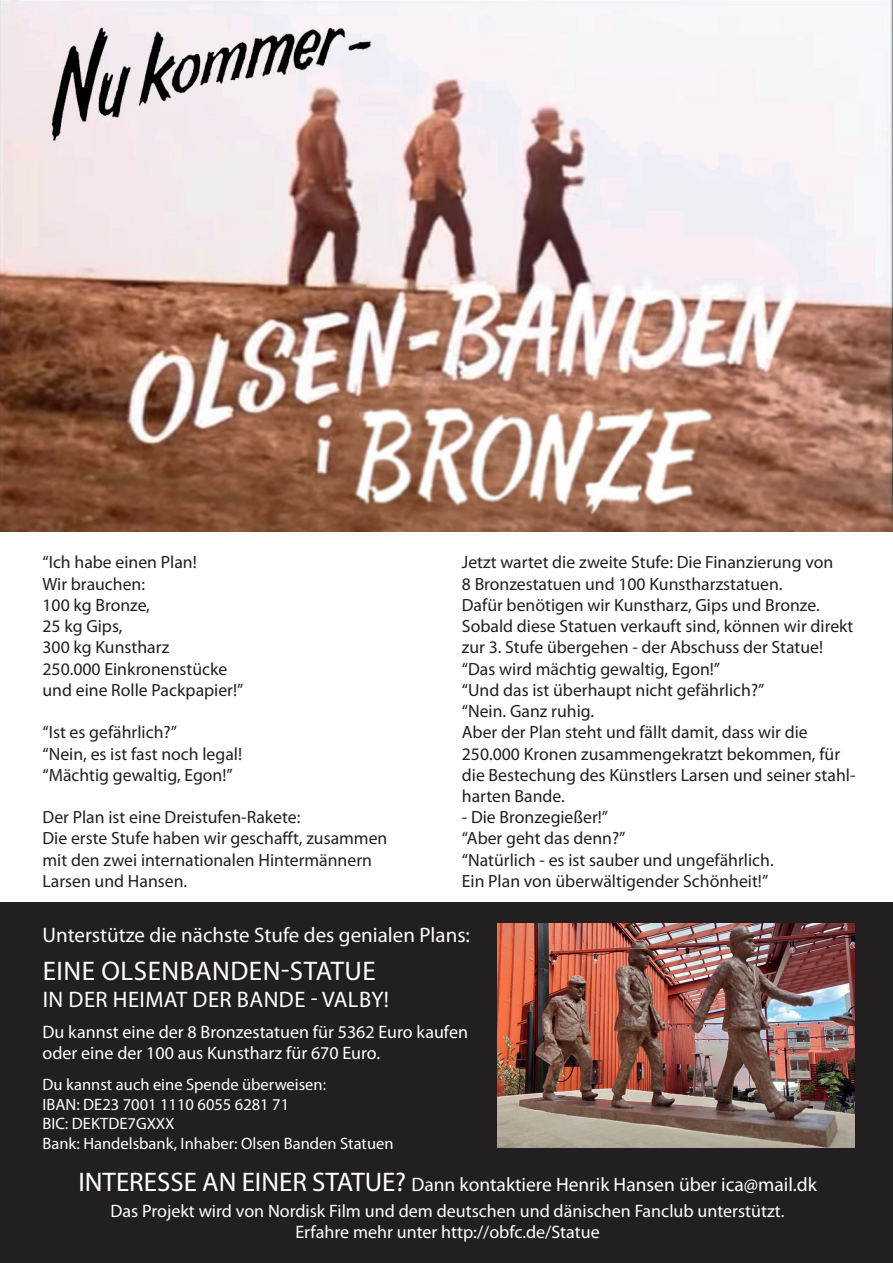
<style>
.page{position:relative;width:893px;height:1263px;background:#fff}
.page>*{position:absolute;margin:0;border:0;box-sizing:border-box;transform-origin:0 0}
.t1{font:27px "Myriad Pro";letter-spacing:.02em;color:#fff}
.t2{font:22.5px "Myriad Pro";letter-spacing:.015em;color:#fff}
.t3{font:21px "Myriad Pro";color:#fff}
.t4{font:19.5px "Myriad Pro";color:#fff}
.t5{font:18px/21.6px "Myriad Pro";color:#fff}
.t6{font:17.7px/21.3px "Myriad Pro";color:#231f20}
.t7{font:16.5px/19.8px "Myriad Pro";color:#fff}
.s1{font-size:27px}
</style>
<div class="page">
<img style="left:0;top:0;width:893px;height:532px">
<div style="left:0;top:902px;width:893px;height:361px;background:#231f20"></div>
<img style="left:497px;top:924px;width:358px;height:224px">
<p class="t6" style="left:462px;top:551px;width:395px">Jetzt wartet die zweite Stufe: Die Finanzierung von<br>8 Bronzestatuen und 100 Kunstharzstatuen.<br>Dafür benötigen wir Kunstharz, Gips und Bronze.<br>Sobald diese Statuen verkauft sind, können wir direkt zur 3. Stufe übergehen - der Abschuss der Statue! “Das wird mächtig gewaltig, Egon!”<br>“Und das ist überhaupt nicht gefährlich?”<br>“Nein. Ganz ruhig.<br>Aber der Plan steht und fällt damit, dass wir die 250.000 Kronen zusammengekratzt bekommen, für die Bestechung des Künstlers Larsen und seiner stahl&shy;harten Bande.</p>
<p class="t6" style="left:462px;top:806px;width:313px">- Die Bronzegießer!”<br>“Aber geht das denn?”<br>“Natürlich - es ist sauber und ungefährlich.<br>Ein Plan von überwältigender Schönheit!”</p>
<p class="t3" style="left:43px;top:922px;width:429px">Unterstütze die nächste Stufe des genialen Plans:</p>
<h1 class="t1" style="left:43px;top:954px;width:95px">Eine Olsenbanden</h1>
<h1 class="t1" style="left:281px;top:954px;width:96px">-STATUE</h1>
<p class="t2" style="left:43px;top:986px;width:40px">in der</p>
<p class="t2" style="left:113px;top:986px;width:93px">HEIMAT der</p>
<p class="t2" style="left:237px;top:986px;width:15px">bande</p>
<p class="t2" style="left:311px;top:986px;width:80px">- Valby!</p>
<p class="t5" style="left:43px;top:1021px;width:427px">Du kannst eine der 8 Bronzestatuen für 5362 Euro kaufen oder eine der 100 aus Kunstharz für 670 Euro.</p>
<p class="t7" style="left:43px;top:1074px;width:353px">Du kannst auch eine Spende überweisen:<br>IBAN: DE23 7001 1110 6055 6281 71<br>BIC: DEKTDE7GXXX<br>Bank: Handelsbank, Inhaber: Olsen Banden Statuen</p>
<h1 class="t1" style="left:78px;top:1165px;width:22px">Interesse</h1>
<h1 class="t1" style="left:202px;top:1165px;width:54px">an einer</h1>
<h1 class="t1" style="left:312px;top:1165px;width:29px">Statue</h1>
<p class="t4" style="left:395px;top:1172px;width:423px"><span class="s1">?</span> Dann kontaktiere Henrik Hansen über ica@mail.dk</p>
<p class="t5" style="left:111px;top:1200px;width:675px;text-align:center">Das Projekt wird von Nordisk Film und dem deutschen und dänischen Fanclub unterstützt.<br>Erfahre mehr unter http://obfc.de/Statue</p>
<p class="t6" style="left:43px;top:551px;width:202px">“Ich habe einen Plan!<br>Wir brauchen:<br>100 kg Bronze,<br>25 kg Gips,<br>300 kg Kunstharz<br>250.000 Einkronenstücke und eine Rolle Packpapier!”</p>
<p class="t6" style="left:43px;top:721px;width:201px">“Ist es gefährlich?”<br>“Nein, es ist fast noch legal! “Mächtig gewaltig, Egon!”</p>
<p class="t6" style="left:43px;top:806px;width:346px">Der Plan ist eine Dreistufen-Rakete:<br>Die erste Stufe haben wir geschafft, zusammen mit den zwei internationalen Hintermännern Larsen und Hansen.</p>
</div>
